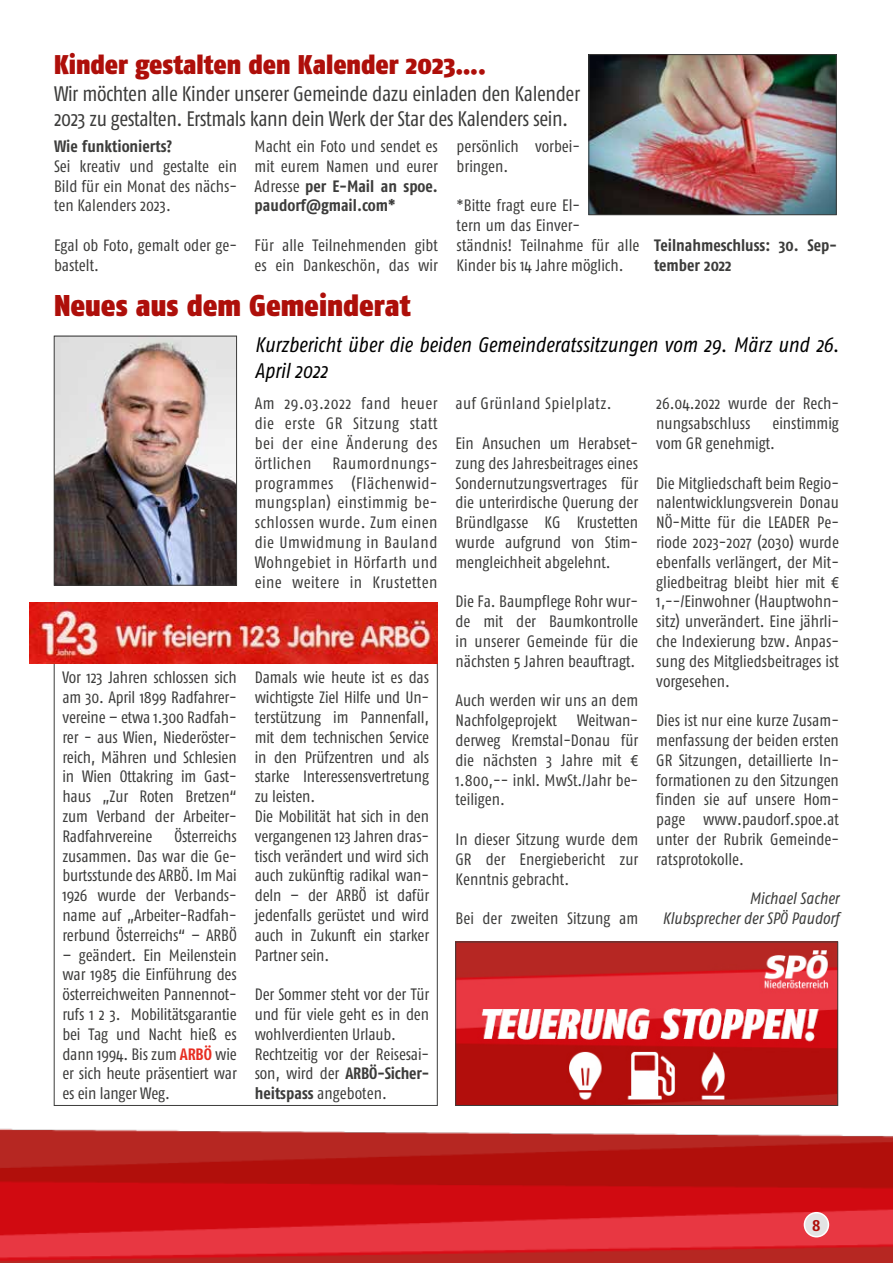
<style>
.page{position:relative;width:893px;height:1263px;background:#fff}
.page>*{position:absolute;margin:0;border:0;box-sizing:border-box;transform-origin:0 0}
.t1{font:900 30px "Fago Co";color:#ae0f0a}
.t2{font:900 27px "Fago Co";color:#ae0f0a}
.t3{font:21px/25.2px "Fago Co";letter-spacing:-.02em;color:#3c3c3b}
.t4{font:italic 21px/25.2px "Fago Co";color:#000}
.t5{font:16.5px/19.8px "Fago Co";color:#3c3c3b;text-align:justify}
.t6{font:700 16.5px/19.8px "Fago Co";color:#3c3c3b}
.t7{font:italic 16.5px/19.8px "Fago Co";color:#3c3c3b;text-align:right}
.t8{font:16.5px "Fago Co";letter-spacing:.025em;color:#3c3c3b}
.t9{font:700 16.5px "Fago Co";color:#ae0f0a}
.s1{font-weight:700}
.s2{font-weight:700;color:#e72d21}
</style>
<div class="page">
<div style="left:54px;top:660px;width:383px;height:446px;background:#fff;border:1px solid #3c3c3b"></div>
<img style="left:0;top:1128px;width:893px;height:135px">
<div style="left:804px;top:1213px;width:24px;height:24px;background:#e3e3e3;border-radius:50%"></div>
<div style="left:804px;top:1212px;width:25px;height:25px;border:2px solid #fff;border-radius:50%"></div>
<img style="left:591px;top:56px;width:243px;height:157px">
<div style="left:589px;top:54px;width:247px;height:161px;border:1px solid #3c3c3b"></div>
<img style="left:30px;top:602px;width:407px;height:61px">
<img style="left:56px;top:338px;width:179px;height:245px">
<div style="left:54px;top:336px;width:183px;height:249px;border:1px solid #3c3c3b"></div>
<img style="left:457px;top:944px;width:379px;height:160px">
<div style="left:455px;top:942px;width:383px;height:164px;border:1px solid #3c3c3b"></div>
<h2 class="t2" style="left:54px;top:48px;width:433px">Kinder gestalten den Kalender 2023….</h2>
<p class="t3" style="left:54px;top:81px;width:528px">Wir möchten alle Kinder unserer Gemeinde dazu einladen den Kalender<br>2023 zu gestalten. Erstmals kann dein Werk der Star des Kalenders sein.</p>
<p class="t6" style="left:54px;top:136px;width:120px">Wie funktionierts?</p>
<p class="t5" style="left:54px;top:156px;width:185px">Sei kreativ und gestalte ein Bild für ein Monat des nächs&shy;ten Kalenders 2023.</p>
<p class="t5" style="left:54px;top:235px;width:185px">Egal ob Foto, gemalt oder ge&shy;bastelt.</p>
<p class="t5" style="left:457px;top:136px;width:125px">persönlich vorbei&shy;bringen.</p>
<p class="t5" style="left:457px;top:196px;width:184px;text-align:left">*Bitte fragt eure El-<br>tern um das Einver&shy;ständnis! Teilnahme für alle<br>Kinder bis 14 Jahre möglich.</p>
<p class="t5" style="left:255px;top:136px;width:185px">Macht ein Foto und sendet es mit eurem Namen und eurer Adresse <span class="s1">per E-Mail an spoe. paudorf@gmail.com*</span></p>
<p class="t5" style="left:255px;top:235px;width:185px">Für alle Teilnehmenden gibt es ein Dankeschön, das wir</p>
<h1 class="t1" style="left:54px;top:288px;width:358px">Neues aus dem Gemeinderat</h1>
<p class="t6" style="left:654px;top:235px;width:184px">Teilnahmeschluss: 30. Sep&shy;tember 2022</p>
<p class="t5" style="left:62px;top:668px;width:176px">Vor 123 Jahren schlossen sich am 30. April 1899 Radfahrer&shy;vereine – etwa 1.300 Radfah&shy;rer - aus Wien, Niederöster&shy;reich, Mähren und Schlesien in Wien Ottakring im Gast&shy;haus „Zur Roten Bretzen“ zum Verband der Arbeiter-Radfahrvereine</p>
<p class="t5" style="left:62px;top:826px;width:176px;text-indent:112px">Österreichs zusammen. Das war die Ge&shy;burtsstunde des ARBÖ. Im Mai 1926 wurde der Verbands&shy;name auf „Arbeiter-Radfah&shy;rerbund Österreichs“ – ARBÖ</p>
<p class="t5" style="left:62px;top:945px;width:176px">– geändert. Ein Meilenstein war 1985 die Einführung des österreichweiten Pannennot&shy;rufs 1 2 3. Mobilitätsgarantie bei Tag und Nacht hieß es dann 1994. Bis zum <span class="s2">ARBÖ</span> wie er sich heute präsentiert war es ein langer Weg.</p>
<p class="t4" style="left:255px;top:332px;width:586px">Kurzbericht über die beiden Gemeinderatssitzungen vom 29. März und 26.<br>April 2022</p>
<p class="t5" style="left:255px;top:394px;width:184px">Am 29.03.2022 fand heuer die erste GR Sitzung statt bei der eine Änderung des örtlichen</p>
<p class="t5" style="left:255px;top:453px;width:184px;text-indent:78px">Raumordnungs&shy;programmes (Flächenwid&shy;mungsplan) einstimmig be&shy;schlossen wurde. Zum einen die Umwidmung in Bauland Wohngebiet in Hörfarth und eine weitere in Krustetten</p>
<p class="t5" style="left:255px;top:668px;width:176px;text-align:left">Damals wie heute ist es das wichtigste Ziel Hilfe und Un&shy;terstützung im Pannenfall, mit dem technischen Service in den Prüfzentren und als starke Interessensvertretung zu leisten.<br>Die Mobilität hat sich in den vergangenen 123 Jahren dras&shy;tisch verändert und wird sich auch zukünftig radikal wan&shy;deln – der ARBÖ ist dafür jedenfalls gerüstet und wird auch in Zukunft ein starker<br>Partner sein.</p>
<p class="t5" style="left:255px;top:984px;width:176px;text-align:left">Der Sommer steht vor der Tür und für viele geht es in den wohlverdienten Urlaub.<br>Rechtzeitig vor der Reisesai&shy;son, wird der <span class="s1">ARBÖ-Sicher&shy;heitspass</span> angeboten.</p>
<p class="t8" style="left:455px;top:394px;width:158px">auf Grünland Spielplatz.</p>
<p class="t5" style="left:455px;top:433px;width:184px">Ein Ansuchen um Herabset&shy;zung des Jahresbeitrages eines Sondernutzungsvertrages für die unterirdische Querung der Bründlgasse KG Krustetten wurde aufgrund von Stim&shy;mengleichheit abgelehnt.</p>
<p class="t5" style="left:455px;top:592px;width:184px">Die Fa. Baumpflege Rohr wur&shy;de mit der Baumkontrolle in unserer Gemeinde für die nächsten 5 Jahren beauftragt.</p>
<p class="t5" style="left:455px;top:691px;width:184px">Auch werden wir uns an dem Nachfolgeprojekt Weitwan&shy;derweg Kremstal-Donau für die nächsten 3 Jahre mit € 1.800,-- inkl. MwSt./Jahr be&shy;teiligen.</p>
<p class="t5" style="left:455px;top:829px;width:184px">In dieser Sitzung wurde dem GR der Energiebericht zur Kenntnis gebracht.</p>
<p class="t5" style="left:455px;top:908px;width:184px">Bei der zweiten Sitzung am</p>
<p class="t5" style="left:656px;top:394px;width:184px">26.04.2022 wurde der Rech&shy;nungsabschluss</p>
<p class="t5" style="left:656px;top:413px;width:184px;text-indent:116px">einstimmig vom GR genehmigt.</p>
<p class="t5" style="left:656px;top:473px;width:184px">Die Mitgliedschaft beim Regio&shy;nalentwicklungsverein Donau NÖ-Mitte für die LEADER Pe&shy;riode 2023-2027 (2030) wurde ebenfalls verlängert, der Mit&shy;gliedbeitrag bleibt hier mit € 1,--/Einwohner (Hauptwohn&shy;sitz) unverändert. Eine jährli&shy;che Indexierung bzw. Anpas&shy;sung des Mitgliedsbeitrages ist vorgesehen.</p>
<p class="t5" style="left:656px;top:710px;width:184px">Dies ist nur eine kurze Zusam&shy;menfassung der beiden ersten GR Sitzungen, detaillierte In&shy;formationen zu den Sitzungen finden sie auf unsere Hom&shy;page www.paudorf.spoe.at unter der Rubrik Gemeinde&shy;ratsprotokolle.</p>
<p class="t7" style="left:662px;top:889px;width:178px">Michael Sacher<br>Klubsprecher der SPÖ Paudorf</p>
<p class="t9" style="left:812px;top:1215px;width:10px">8</p>
</div>
